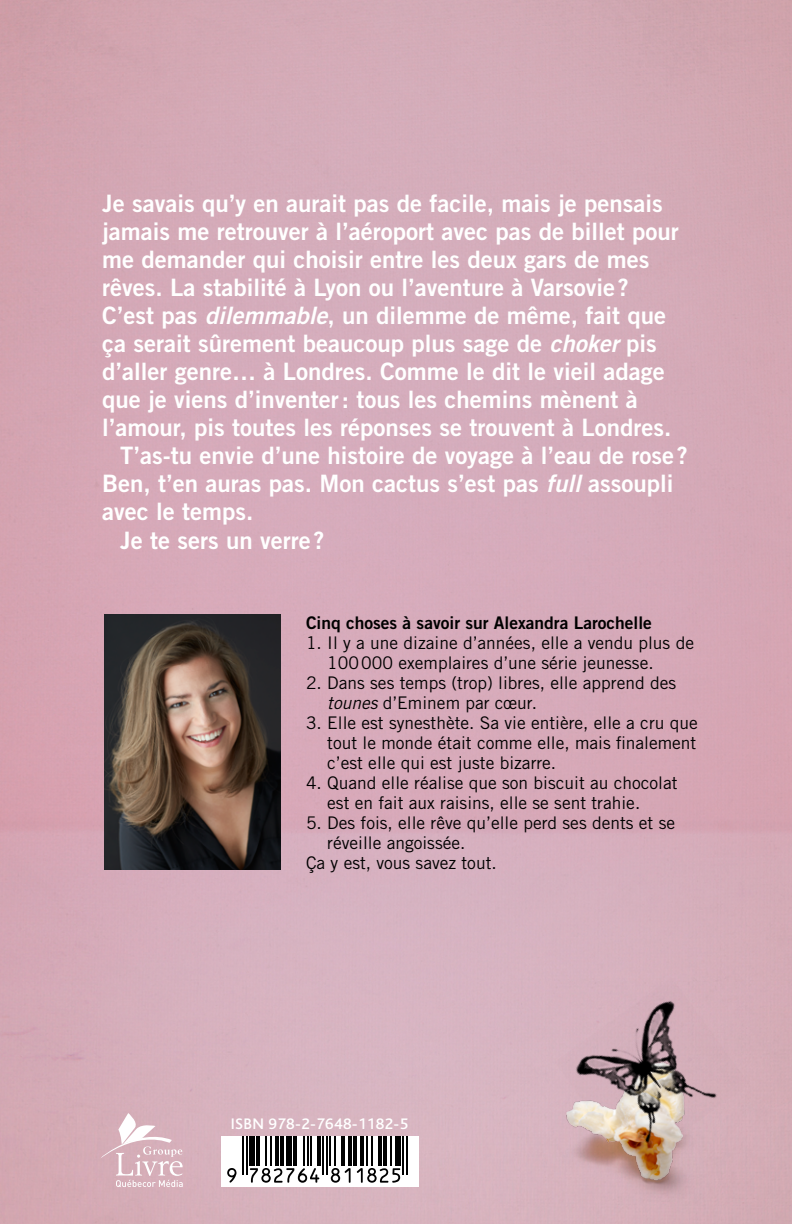
<style>
.page{position:relative;width:792px;height:1224px;background:#fff}
.page>*{position:absolute;margin:0;border:0;box-sizing:border-box;transform-origin:0 0}
.t1{font:24px "Trade Gothic LT Std Bd 2";color:#fff}
.t2{font:17.4px/20px "Trade Gothic LT Std";color:#000}
.t3{font:17.4px "Trade Gothic LT Std Bd 2";color:#000}
.t4{font:500 16px "Bliss";letter-spacing:.02em;color:#fff}
.s1{font-family:"Trade Gothic LT Std Bd 2 Obl"}
.s2{font-style:italic}
</style>
<div class="page">
<img style="left:0;top:0;width:792px;height:1224px">
<img style="left:555px;top:1169px;width:148px;height:34px">
<img style="left:104px;top:615px;width:176px;height:254px">
<svg style="left:100px;top:1113px;width:83px;height:74px;background:#ddbdc5"></svg>
<div style="left:221px;top:1137px;width:198px;height:50px;background:#fff"></div>
<svg style="left:227px;top:1168px;width:9px;height:15px"></svg>
<hr style="left:243px;top:1137px;width:1px;height:38px;background:#000">
<hr style="left:246px;top:1137px;width:2px;height:38px;background:#000">
<div style="left:249px;top:1137px;width:6px;height:29px;background:#000"></div>
<svg style="left:250px;top:1137px;width:69px;height:46px"></svg>
<hr style="left:310px;top:1137px;width:2px;height:29px;background:#000">
<hr style="left:317px;top:1137px;width:4px;height:29px;background:#000">
<hr style="left:322px;top:1137px;width:2px;height:38px;background:#000">
<hr style="left:326px;top:1137px;width:2px;height:38px;background:#000">
<hr style="left:329px;top:1137px;width:2px;height:29px;background:#000">
<svg style="left:331px;top:1137px;width:20px;height:46px"></svg>
<hr style="left:342px;top:1137px;width:3px;height:29px;background:#000">
<hr style="left:348px;top:1137px;width:4px;height:29px;background:#000">
<hr style="left:354px;top:1137px;width:3px;height:29px;background:#000">
<svg style="left:357px;top:1137px;width:43px;height:46px"></svg>
<hr style="left:390px;top:1137px;width:2px;height:29px;background:#000">
<div style="left:395px;top:1137px;width:6px;height:29px;background:#000"></div>
<hr style="left:402px;top:1137px;width:2px;height:38px;background:#000">
<hr style="left:406px;top:1137px;width:2px;height:38px;background:#000">
<img style="left:555px;top:977px;width:194px;height:192px">
<p class="t1" style="left:102px;top:189px;width:562px">Je savais qu’y en aurait pas de facile, mais je pensais</p>
<p class="t1" style="left:102px;top:217px;width:578px">jamais me retrouver à l’aéroport avec pas de billet pour</p>
<p class="t1" style="left:102px;top:245px;width:549px">me demander qui choisir entre les deux gars de mes</p>
<p class="t1" style="left:102px;top:273px;width:528px">rêves. La stabilité à Lyon ou l’aventure à Varsovie ?</p>
<p class="t1" style="left:102px;top:301px;width:565px">C’est pas <span class="s1">dilemmable</span>, un dilemme de même, fait que</p>
<p class="t1" style="left:102px;top:329px;width:556px">ça serait sûrement beaucoup plus sage de <span class="s1">choker</span> pis</p>
<p class="t1" style="left:102px;top:357px;width:564px">d’aller genre… à Londres. Comme le dit le vieil adage</p>
<p class="t1" style="left:102px;top:385px;width:537px">que je viens d’inventer: tous les chemins mènent à</p>
<p class="t1" style="left:102px;top:413px;width:571px">l’amour, pis toutes les réponses se trouvent à Londres.</p>
<p class="t1" style="left:120px;top:441px;width:569px">T’as-tu envie d’une histoire de voyage à l’eau de rose?</p>
<p class="t1" style="left:102px;top:469px;width:573px">Ben, t’en auras pas. Mon cactus s’est pas <span class="s1">full</span> assoupli</p>
<p class="t1" style="left:102px;top:497px;width:153px">avec le temps.</p>
<p class="t1" style="left:120px;top:525px;width:206px">Je te sers un verre?</p>
<p class="t3" style="left:306px;top:612px;width:348px">Cinq choses à savoir sur Alexandra Larochelle</p>
<p class="t2" style="left:327px;top:632px;width:368px;text-indent:-21px">1. Il y a une dizaine d’années, elle a vendu plus de<br>100000 exemplaires d’une série jeunesse.</p>
<p class="t2" style="left:327px;top:672px;width:350px;text-indent:-21px">2. Dans ses temps (trop) libres, elle apprend des <span class="s2">tounes</span> d’Eminem par cœur.</p>
<p class="t2" style="left:327px;top:712px;width:372px;text-align:justify;text-indent:-21px">3. Elle est synesthète. Sa vie entière, elle a cru que tout le monde était comme elle, mais finalement c’est elle qui est juste bizarre.</p>
<p class="t2" style="left:327px;top:772px;width:352px;text-indent:-21px">4. Quand elle réalise que son biscuit au chocolat est en fait aux raisins, elle se sent trahie.</p>
<p class="t2" style="left:306px;top:812px;width:371px">5. Des fois, elle rêve qu’elle perd ses dents et se</p>
<p class="t2" style="left:327px;top:832px;width:140px">réveille angoissée.</p>
<p class="t2" style="left:306px;top:852px;width:192px">Ça y est, vous savez tout.</p>
<p class="t4" style="left:231px;top:1116px;width:179px">ISBN 978-2-7648-1182-5</p>
</div>
